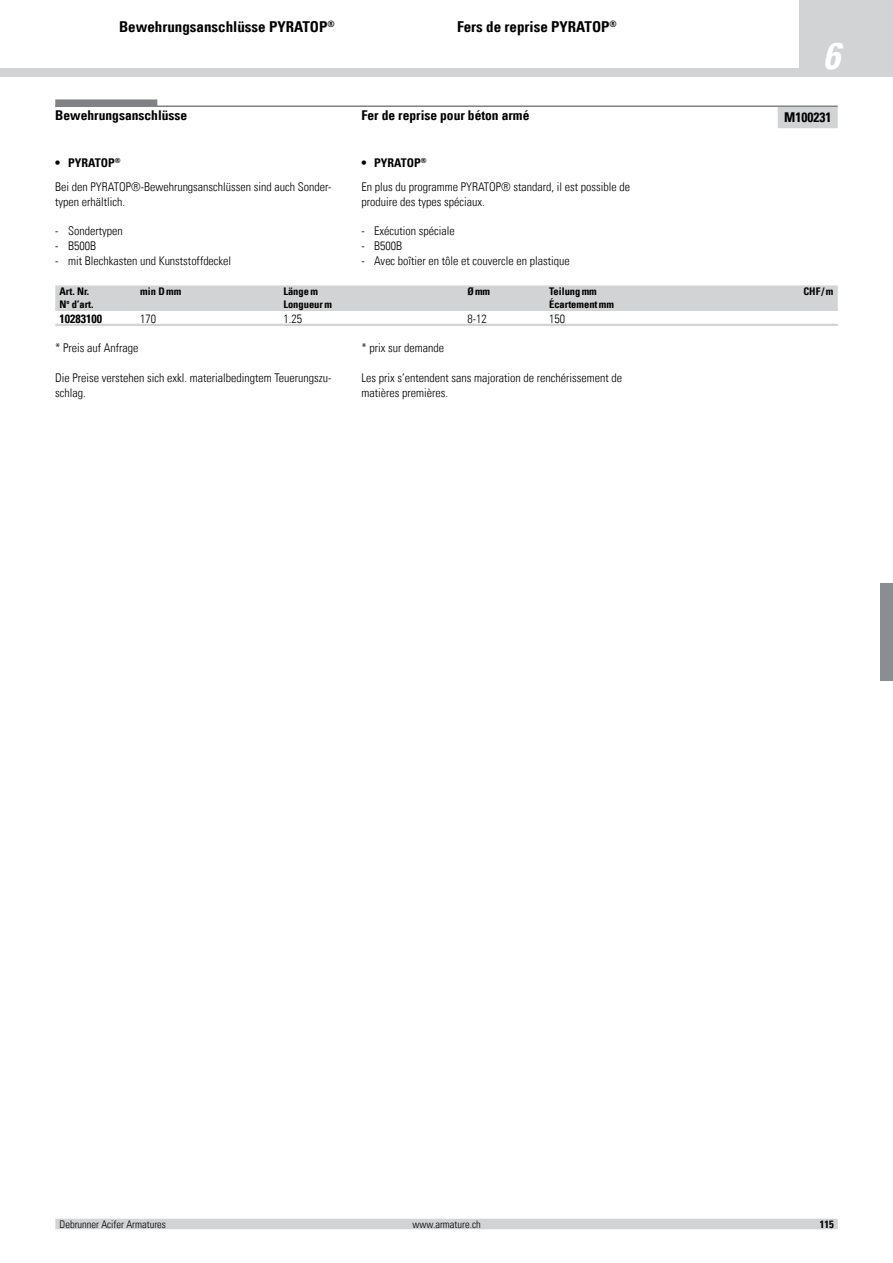
<style>
.page{position:relative;width:893px;height:1263px;background:#fff}
.page>*{position:absolute;margin:0;border:0;box-sizing:border-box;transform-origin:0 0}
.t1{font:37.5px "Univers Com 67 Bold Cond Obl";color:#fff}
.t2{font:15px "Univers Com 67 Bold Cond";color:#000}
.t3{font:13.5px "Univers Com 67 Bold Cond";color:#000}
.t4{font:12px/15px "Univers Com 47 Light Cond";color:#000}
.t5{font:12px "Univers Com 67 Bold Cond";color:#000}
.t6{font:10.5px/12.8px "Univers Com 67 Bold Cond";color:#000}
.t7{font:10.5px "Univers Com 47 Light Cond";color:#000}
</style>
<div class="page">
<div style="left:0;top:68px;width:863px;height:9px;background:#d1d3d4"></div>
<div style="left:799px;top:0;width:94px;height:77px;background:#d1d3d4"></div>
<div style="left:55px;top:1219px;width:783px;height:10px;background:#d1d3d4"></div>
<div style="left:880px;top:583px;width:13px;height:98px;background:#8b8e90"></div>
<div style="left:55px;top:99px;width:102px;height:8px;background:#808285"></div>
<hr style="left:55px;top:105px;width:783px;height:2px;background:#808285">
<div style="left:778px;top:107px;width:60px;height:21px;background:#d1d3d4"></div>
<div style="left:55px;top:285px;width:783px;height:24px;background:#d1d3d4"></div>
<hr style="left:55px;top:309px;width:85px;height:2px;background:#d1d3d4">
<hr style="left:140px;top:309px;width:143px;height:2px;background:#d1d3d4">
<hr style="left:283px;top:309px;width:184px;height:2px;background:#d1d3d4">
<hr style="left:467px;top:309px;width:82px;height:2px;background:#d1d3d4">
<hr style="left:549px;top:309px;width:225px;height:2px;background:#d1d3d4">
<hr style="left:774px;top:309px;width:64px;height:2px;background:#d1d3d4">
<hr style="left:55px;top:324px;width:85px;height:2px;background:#d1d3d4">
<hr style="left:140px;top:324px;width:143px;height:2px;background:#d1d3d4">
<hr style="left:283px;top:324px;width:184px;height:2px;background:#d1d3d4">
<hr style="left:467px;top:324px;width:82px;height:2px;background:#d1d3d4">
<hr style="left:549px;top:324px;width:225px;height:2px;background:#d1d3d4">
<hr style="left:774px;top:324px;width:64px;height:2px;background:#d1d3d4">
<p class="t2" style="left:119px;top:18px;width:217px">Bewehrungsanschlüsse PYRATOP<sup>®</sup></p>
<p class="t2" style="left:457px;top:18px;width:161px">Fers de reprise PYRATOP<sup>®</sup></p>
<h1 class="t1" style="left:823px;top:33px;width:18px">6</h1>
<p class="t3" style="left:55px;top:107px;width:133px">Bewehrungsanschlüsse</p>
<p class="t3" style="left:361px;top:107px;width:169px">Fer de reprise pour béton armé</p>
<p class="t3" style="left:784px;top:109px;width:49px">M100231</p>
<p class="t5" style="left:55px;top:155px;width:67px">• PYRATOP<sup>®</sup></p>
<p class="t5" style="left:361px;top:155px;width:67px">• PYRATOP<sup>®</sup></p>
<p class="t4" style="left:55px;top:179px;width:277px">Bei den PYRATOP®-Bewehrungsanschlüssen sind auch Sonder&shy;typen erhältlich.</p>
<p class="t4" style="left:361px;top:179px;width:270px">En plus du programme PYRATOP® standard, il est possible de produire des types spéciaux.</p>
<p class="t4" style="left:55px;top:223px;width:69px">- Sondertypen</p>
<p class="t4" style="left:55px;top:238px;width:42px">- B500B</p>
<p class="t4" style="left:55px;top:253px;width:178px">- mit Blechkasten und Kunststoffdeckel</p>
<p class="t4" style="left:361px;top:223px;width:95px">- Exécution spéciale</p>
<p class="t4" style="left:361px;top:238px;width:42px">- B500B</p>
<p class="t4" style="left:361px;top:253px;width:210px">- Avec boîtier en tôle et couvercle en plastique</p>
<p class="t6" style="left:60px;top:285px;width:35px">Art. Nr.<br>N<sup>o</sup> d’art.</p>
<p class="t6" style="left:140px;top:285px;width:42px">min Dmm</p>
<p class="t6" style="left:283px;top:285px;width:50px">Längem<br>Longueurm</p>
<p class="t6" style="left:467px;top:285px;width:24px">Ømm</p>
<p class="t6" style="left:549px;top:285px;width:66px">Teilungmm<br>Écartementmm</p>
<p class="t6" style="left:803px;top:285px;width:32px">CHF/m</p>
<p class="t5" style="left:60px;top:311px;width:44px">10283100</p>
<p class="t4" style="left:140px;top:311px;width:17px">170</p>
<p class="t4" style="left:283px;top:311px;width:20px">1.25</p>
<p class="t4" style="left:467px;top:311px;width:21px">8-12</p>
<p class="t4" style="left:549px;top:311px;width:17px">150</p>
<p class="t4" style="left:55px;top:340px;width:85px">* Preis auf Anfrage</p>
<p class="t4" style="left:55px;top:370px;width:278px">Die Preise verstehen sich exkl. materialbedingtem Teuerungszu&shy;schlag.</p>
<p class="t4" style="left:361px;top:340px;width:84px">* prix sur demande</p>
<p class="t4" style="left:361px;top:370px;width:262px">Les prix s’entendent sans majoration de renchérissement de matières premières.</p>
<p class="t7" style="left:60px;top:1218px;width:108px">Debrunner Acifer Armatures</p>
<p class="t7" style="left:413px;top:1218px;width:70px">www.armature.ch</p>
<p class="t6" style="left:820px;top:1218px;width:15px">115</p>
</div>
